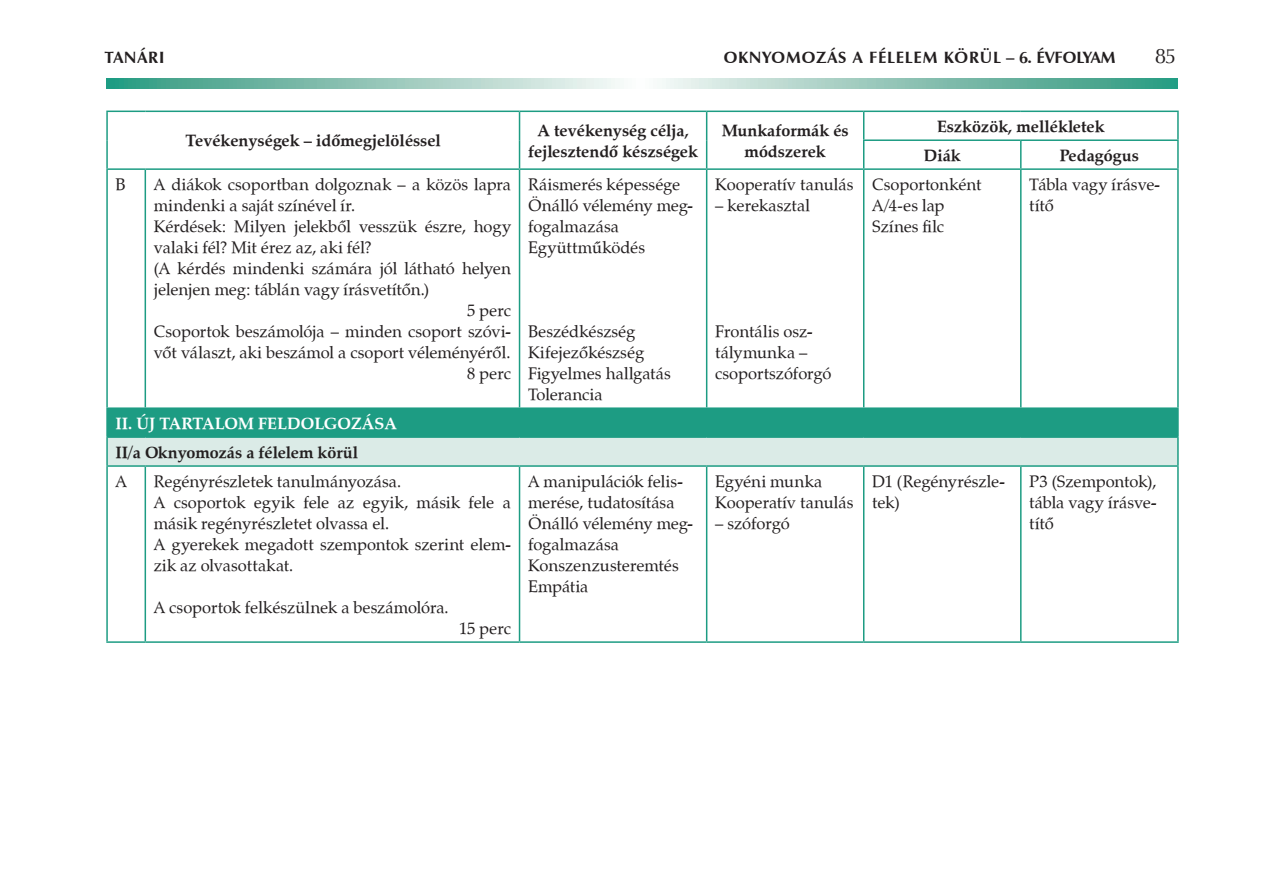
<style>
.page{position:relative;width:1263px;height:893px;background:#fff}
.page>*{position:absolute;margin:0;border:0;box-sizing:border-box;transform-origin:0 0}
.t1{font:21px "Zapf Humanist 601 PFL";color:#231f20}
.t2{font:16.5px/21px "Zapf Calligraphic 801 PFL";color:#231f20}
.t3{font:700 16.5px/29px "Zapf Calligraphic 801 PFL";color:#231f20;text-align:center}
.t4{font:700 16.5px "Zapf Humanist 601 PFL";letter-spacing:.05em;color:#231f20}
.t5{font:700 16.5px "Zapf Calligraphic 801 PFL";color:#fff}
.s1{color:#fff}
.s2{font-weight:400}
</style>
<div class="page">
<svg style="left:106px;top:78px;width:1072px;height:11px"></svg>
<div style="left:107px;top:408px;width:1071px;height:29px;background:#1d9c83"></div>
<div style="left:107px;top:437px;width:1071px;height:29px;background:#dbebe7"></div>
<hr style="left:106px;top:170px;width:2px;height:237px;background:#1d9c83">
<hr style="left:145px;top:170px;width:1px;height:237px;background:#1d9c83">
<hr style="left:519px;top:170px;width:1px;height:237px;background:#1d9c83">
<hr style="left:706px;top:170px;width:1px;height:237px;background:#1d9c83">
<hr style="left:863px;top:170px;width:1px;height:237px;background:#1d9c83">
<hr style="left:1020px;top:170px;width:1px;height:237px;background:#1d9c83">
<hr style="left:1177px;top:170px;width:2px;height:237px;background:#1d9c83">
<hr style="left:106px;top:407px;width:39px;height:2px;background:#1d9c83">
<hr style="left:106px;top:409px;width:2px;height:27px;background:#1d9c83">
<hr style="left:145px;top:407px;width:374px;height:2px;background:#1d9c83">
<hr style="left:519px;top:407px;width:188px;height:2px;background:#1d9c83">
<hr style="left:707px;top:407px;width:157px;height:2px;background:#1d9c83">
<hr style="left:864px;top:407px;width:157px;height:2px;background:#1d9c83">
<hr style="left:1021px;top:407px;width:158px;height:2px;background:#1d9c83">
<hr style="left:1177px;top:409px;width:2px;height:27px;background:#1d9c83">
<hr style="left:106px;top:436px;width:39px;height:2px;background:#1d9c83">
<hr style="left:106px;top:438px;width:2px;height:27px;background:#1d9c83">
<hr style="left:145px;top:436px;width:374px;height:2px;background:#1d9c83">
<hr style="left:519px;top:436px;width:188px;height:2px;background:#1d9c83">
<hr style="left:707px;top:436px;width:157px;height:2px;background:#1d9c83">
<hr style="left:864px;top:436px;width:157px;height:2px;background:#1d9c83">
<hr style="left:1021px;top:436px;width:158px;height:2px;background:#1d9c83">
<hr style="left:1177px;top:438px;width:2px;height:27px;background:#1d9c83">
<hr style="left:106px;top:465px;width:39px;height:2px;background:#1d9c83">
<hr style="left:106px;top:467px;width:2px;height:174px;background:#1d9c83">
<hr style="left:145px;top:465px;width:374px;height:2px;background:#1d9c83">
<hr style="left:145px;top:467px;width:1px;height:174px;background:#1d9c83">
<hr style="left:519px;top:465px;width:188px;height:2px;background:#1d9c83">
<hr style="left:519px;top:467px;width:1px;height:174px;background:#1d9c83">
<hr style="left:707px;top:465px;width:157px;height:2px;background:#1d9c83">
<hr style="left:706px;top:467px;width:1px;height:174px;background:#1d9c83">
<hr style="left:864px;top:465px;width:157px;height:2px;background:#1d9c83">
<hr style="left:863px;top:467px;width:1px;height:174px;background:#1d9c83">
<hr style="left:1021px;top:465px;width:158px;height:2px;background:#1d9c83">
<hr style="left:1020px;top:467px;width:1px;height:174px;background:#1d9c83">
<hr style="left:1177px;top:467px;width:2px;height:174px;background:#1d9c83">
<hr style="left:106px;top:641px;width:39px;height:2px;background:#1d9c83">
<hr style="left:145px;top:641px;width:374px;height:2px;background:#1d9c83">
<hr style="left:519px;top:641px;width:188px;height:2px;background:#1d9c83">
<hr style="left:707px;top:641px;width:157px;height:2px;background:#1d9c83">
<hr style="left:864px;top:641px;width:157px;height:2px;background:#1d9c83">
<hr style="left:1021px;top:641px;width:158px;height:2px;background:#1d9c83">
<hr style="left:106px;top:111px;width:39px;height:1px;background:#1d9c83">
<hr style="left:106px;top:112px;width:2px;height:28px;background:#1d9c83">
<hr style="left:145px;top:111px;width:374px;height:1px;background:#1d9c83">
<hr style="left:519px;top:111px;width:188px;height:1px;background:#1d9c83">
<hr style="left:707px;top:111px;width:157px;height:1px;background:#1d9c83">
<hr style="left:106px;top:140px;width:2px;height:28px;background:#1d9c83">
<svg style="left:519px;top:112px;width:1px;height:56px"></svg>
<svg style="left:706px;top:112px;width:1px;height:56px"></svg>
<hr style="left:106px;top:168px;width:39px;height:2px;background:#1d9c83">
<hr style="left:145px;top:168px;width:374px;height:2px;background:#1d9c83">
<hr style="left:519px;top:168px;width:188px;height:2px;background:#1d9c83">
<hr style="left:707px;top:168px;width:157px;height:2px;background:#1d9c83">
<hr style="left:864px;top:111px;width:157px;height:1px;background:#1d9c83">
<hr style="left:1021px;top:111px;width:158px;height:1px;background:#1d9c83">
<hr style="left:1177px;top:112px;width:2px;height:27px;background:#1d9c83">
<hr style="left:863px;top:139px;width:158px;height:2px;background:#1d9c83">
<svg style="left:863px;top:112px;width:1px;height:56px"></svg>
<hr style="left:1021px;top:139px;width:158px;height:2px;background:#1d9c83">
<svg style="left:1020px;top:141px;width:1px;height:27px"></svg>
<hr style="left:1177px;top:141px;width:2px;height:27px;background:#1d9c83">
<hr style="left:864px;top:168px;width:157px;height:2px;background:#1d9c83">
<hr style="left:1021px;top:168px;width:158px;height:2px;background:#1d9c83">
<p class="t4" style="left:105px;top:47px;width:58px">TANÁRI</p>
<p class="t4" style="left:724px;top:47px;width:393px">OKNYOMOZÁS A FÉLELEM KÖRÜL – 6. ÉVFOLYAM</p>
<p class="t1" style="left:1155px;top:42px;width:23px">85</p>
<p class="t3" style="left:186px;top:126px;width:257px">Tevékenységek – időmegjelöléssel</p>
<p class="t3" style="left:528px;top:119px;width:171px;line-height:21px">A tevékenység célja, fejlesztendő készségek</p>
<p class="t3" style="left:722px;top:119px;width:129px;line-height:21px">Munkaformák és módszerek</p>
<p class="t3" style="left:924px;top:111px;width:182px;text-align:left;text-indent:13px">Eszközök, mellékletek<br>Diák</p>
<p class="t3" style="left:1060px;top:140px;width:80px">Pedagógus</p>
<p class="t2" style="left:116px;top:174px;width:12px">B</p>
<p class="t2" style="left:154px;top:174px;width:359px">A diákok csoportban dolgoznak – a közös lapra</p>
<p class="t2" style="left:154px;top:195px;width:203px">mindenki a saját színével ír.</p>
<p class="t2" style="left:154px;top:216px;width:359px">Kérdések: Milyen jelekből vesszük észre, hogy</p>
<p class="t2" style="left:154px;top:237px;width:219px">valaki fél? Mit érez az, aki fél?</p>
<p class="t2" style="left:154px;top:258px;width:359px">(A kérdés mindenki számára jól látható helyen</p>
<p class="t2" style="left:154px;top:279px;width:277px">jelenjen meg: táblán vagy írásvetítőn.)</p>
<p class="t2" style="left:467px;top:300px;width:45px">5 perc</p>
<p class="t2" style="left:154px;top:321px;width:358px">Csoportok beszámolója – minden csoport szóviv</p>
<p class="t2" style="left:154px;top:342px;width:358px">vőt választ, aki beszámol a csoport véleményéről.</p>
<p class="t2" style="left:467px;top:363px;width:45px">8 perc</p>
<p class="t3" style="left:116px;top:408px;width:244px;text-align:left;text-indent:143px"><span class="s1">feldolgozása<br></span>II/a Oknyomozás a félelem körül<br><span class="s2">A</span></p>
<p class="t5" style="left:116px;top:413px;width:57px">II. Új tartalom</p>
<p class="t2" style="left:154px;top:470px;width:359px">Regényrészletek tanulmányozása.<br>A csoportok egyik fele az egyik, másik fele a másik regényrészletet olvassa el.<br>A gyerekek megadott szempontok szerint elemz zik az olvasottakat.</p>
<p class="t2" style="left:154px;top:596px;width:296px">A csoportok felkészülnek a beszámolóra.</p>
<p class="t2" style="left:459px;top:617px;width:54px">15 perc</p>
<p class="t2" style="left:528px;top:174px;width:166px">Ráismerés képessége<br>Önálló vélemény megf fogalmazása<br>Együttműködés</p>
<p class="t2" style="left:715px;top:174px;width:140px">Kooperatív tanulás</p>
<p class="t2" style="left:715px;top:195px;width:96px">– kerekasztal</p>
<p class="t2" style="left:528px;top:321px;width:144px">Beszédkészség<br>Kifejezőkészség<br>Figyelmes hallgatás<br>Tolerancia</p>
<p class="t2" style="left:715px;top:321px;width:118px">Frontális oszt tálymunka – csoportszóforgó</p>
<p class="t2" style="left:528px;top:470px;width:166px">A manipulációk felism merése, tudatosítása<br>Önálló vélemény megf fogalmazása<br>Konszenzusteremtés<br>Empátia</p>
<p class="t2" style="left:715px;top:470px;width:140px">Egyéni munka<br>Kooperatív tanulás</p>
<p class="t2" style="left:715px;top:512px;width:76px">– szóforgó</p>
<p class="t2" style="left:872px;top:174px;width:111px">Csoportonként<br>A/4-es lap<br>Színes filc</p>
<p class="t2" style="left:1029px;top:174px;width:131px">Tábla vagy írásvet títő</p>
<p class="t2" style="left:872px;top:470px;width:133px">D1 (Regényrészlet tek)</p>
<p class="t2" style="left:1029px;top:470px;width:128px;text-align:justify">P3 (Szempontok), tábla vagy írásvet títő</p>
</div>
